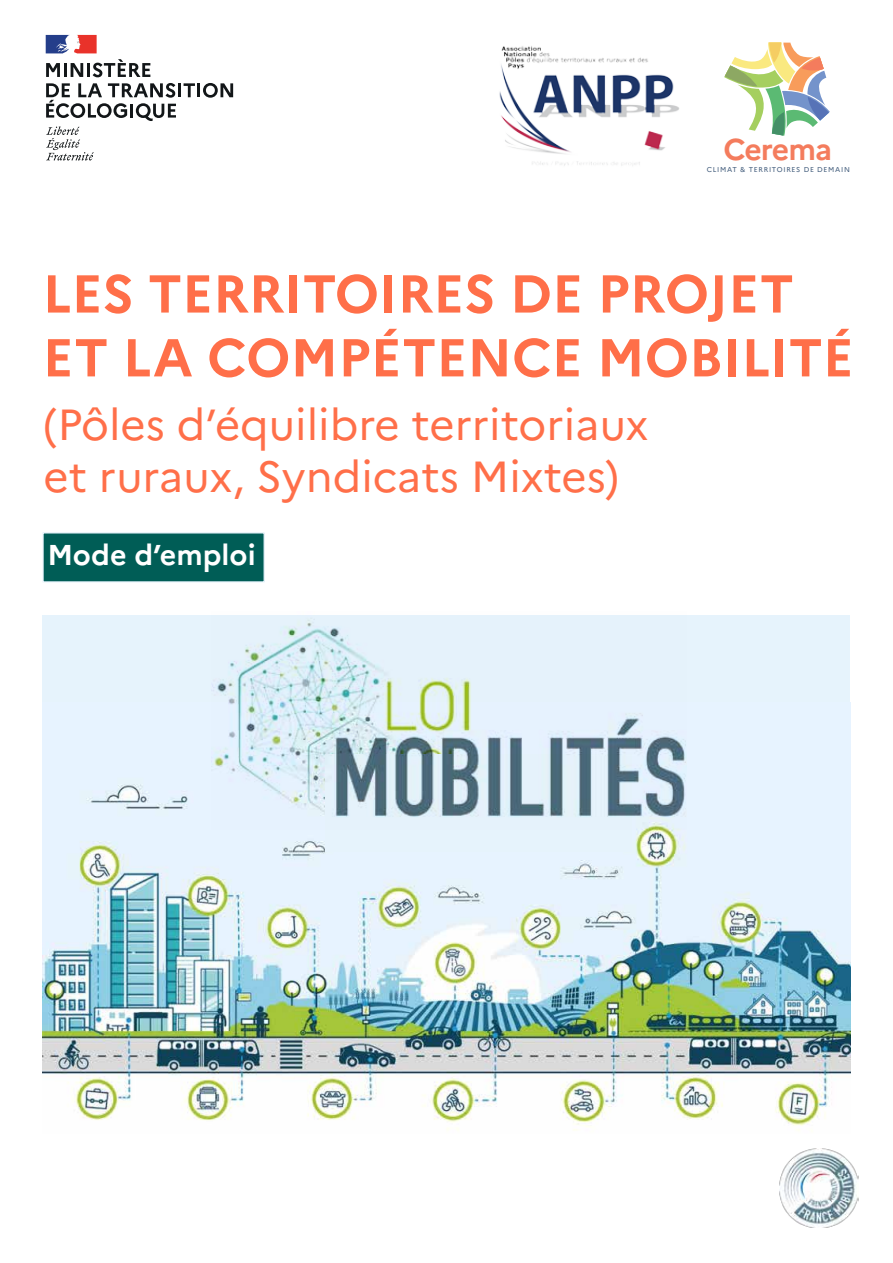
<style>
.page{position:relative;width:893px;height:1263px;background:#fff}
.page>*{position:absolute;margin:0;border:0;box-sizing:border-box;transform-origin:0 0}
.t1{font:700 53.25px/63.9px "Marianne";color:#ff6f49}
.t2{font:43.5px/52.2px "Marianne";color:#ff6f49}
.t3{font:700 30.15px "Marianne";letter-spacing:-.04em;color:#f47c5d}
.t4{font:700 28.65px "Marianne";color:#fff}
.t5{font:7.05px "Marianne";letter-spacing:.1em;color:#3e5979}
</style>
<div class="page">
<div style="left:43px;top:532px;width:222px;height:50px;background:#005d56;border:1px solid #e6f3fc"></div>
<img style="left:779px;top:1148px;width:80px;height:80px">
<div style="left:43px;top:615px;width:807px;height:519px;background:#e6f3fc"></div>
<img style="left:43px;top:784px;width:807px;height:350px">
<div style="left:325px;top:754px;width:306px;height:97px;background:#e6f3fc"></div>
<img style="left:211px;top:620px;width:476px;height:210px">
<img style="left:499px;top:46px;width:180px;height:120px">
<svg style="left:724px;top:43px;width:106px;height:93px"></svg>
<svg style="left:46px;top:63px;width:14px;height:14px"></svg>
<hr style="left:64px;top:63px;width:3px;height:14px;background:#121618">
<svg style="left:71px;top:63px;width:12px;height:14px"></svg>
<hr style="left:87px;top:63px;width:3px;height:14px;background:#121618">
<svg style="left:93px;top:59px;width:57px;height:18px"></svg>
<hr style="left:178px;top:83px;width:3px;height:14px;background:#121618">
<svg style="left:184px;top:83px;width:11px;height:14px"></svg>
<hr style="left:197px;top:83px;width:3px;height:14px;background:#121618">
<svg style="left:203px;top:83px;width:30px;height:15px"></svg>
<svg style="left:46px;top:83px;width:130px;height:78px"></svg>
<svg style="left:46px;top:35px;width:51px;height:18px"></svg>
<p class="t3" style="left:723px;top:131px;width:110px">CEREMA</p>
<p class="t5" style="left:707px;top:165px;width:145px">CLIMAT &amp; TERRITOIRES DE DEMAIN</p>
<p class="t1" style="left:43px;top:262px;width:813px">LES TERRITOIRES DE PROJET<br>ET LA COM PÉTENCE MOBILITÉ</p>
<p class="t2" style="left:44px;top:398px;width:607px">(Pôles d’équilibre territoriaux et ruraux, Syndicats Mixtes)</p>
<p class="t4" style="left:47px;top:537px;width:210px">MODE D’EMPLOI</p>
</div>
